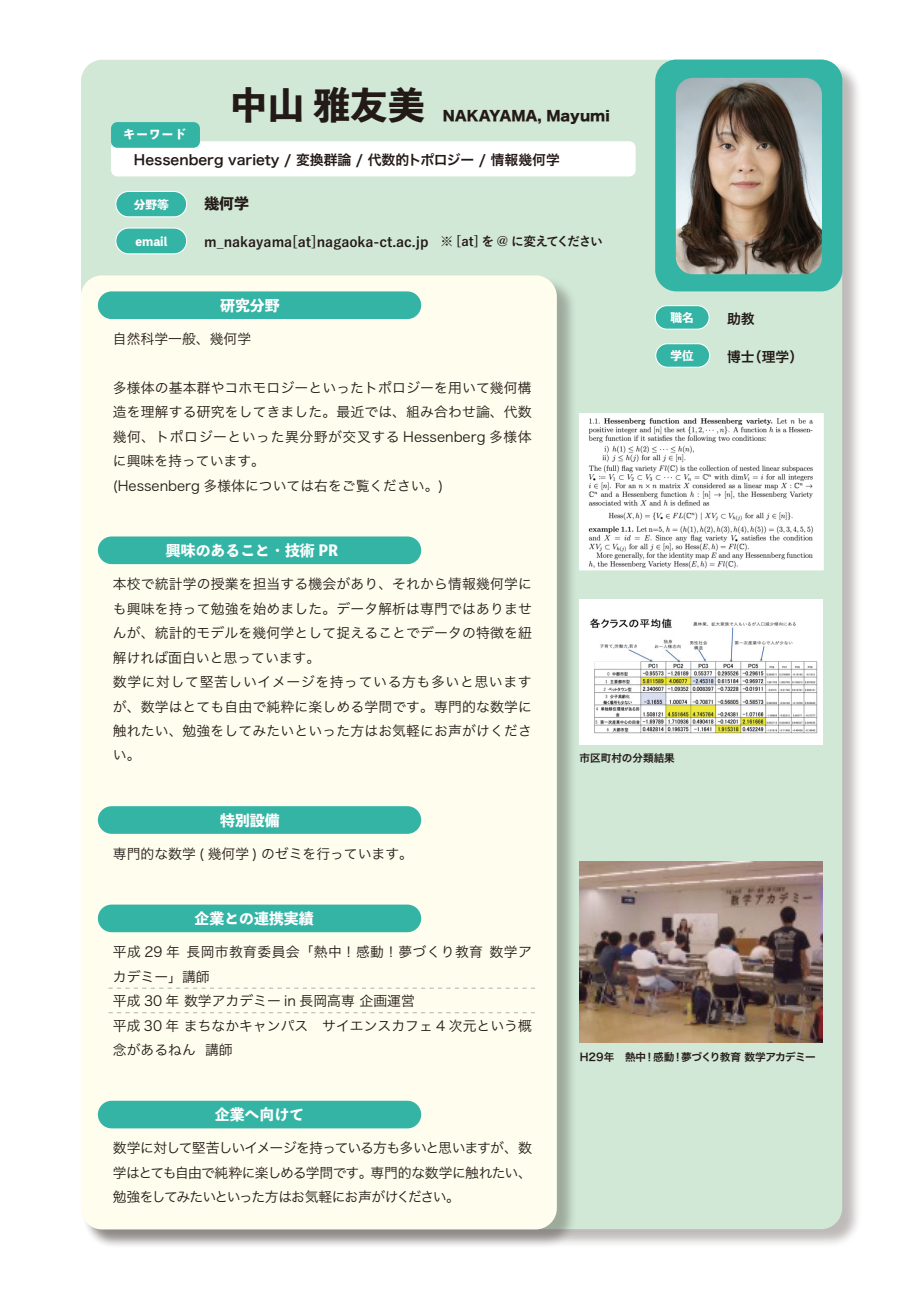
<style>
.page{position:relative;width:919px;height:1289px;background:#fff}
.page>*{position:absolute;margin:0;border:0;box-sizing:border-box;transform-origin:0 0}
.t1{font:800 37.2px "Toppan Bunkyu Midashi Gothic Std N";color:#231916}
.t2{font:800 14.85px "Toppan Bunkyu Midashi Gothic Std N";color:#fff}
.t3{font:800 14.85px "Toppan Bunkyu Midashi Gothic Std N";color:#231916}
.t4{font:13.8px/24.5px "Hira Kaku Pro W3";color:#231916;text-align:justify}
.t5{font:13.8px "Hira Kaku Pro W6";color:#231916}
.t6{font:13.8px/24.5px "Hira Kaku Pro W3";letter-spacing:.025em;color:#231916}
.t7{font:700 13.8px "Yu Go";color:#231916}
.t8{font:13.8px "Hira Kaku Std W8";color:#231916}
.t9{font:13.8px "Hira Kaku Pro N W6";color:#231916}
.t10{font:700 12.75px "Yu Go";letter-spacing:-.1em;color:#231916}
.t11{font:800 12.75px "Toppan Bunkyu Midashi Gothic Std N";color:#fff}
.t12{font:800 11.7px "Toppan Bunkyu Midashi Gothic Std N";color:#fff}
.t13{font:10.65px "Hira Kaku Pro W6";letter-spacing:-.035em;color:#231916}
.t14{font:10.65px "Hira Kaku Pro W6";letter-spacing:-.005em;color:#231916}
</style>
<div class="page">
<div style="left:83px;top:61px;width:779px;height:1187px;background:#231916;opacity:.3"></div>
<div style="left:81px;top:60px;width:761px;height:1169px;background:#d1e8d6;border-radius:21px"></div>
<div style="left:111px;top:141px;width:524px;height:35px;background:#fff;border-radius:6px"></div>
<div style="left:111px;top:122px;width:89px;height:26px;background:#34b4a5;border-radius:6px"></div>
<div style="left:116px;top:191px;width:71px;height:26px;background:#34b4a5;border-radius:13px"></div>
<div style="left:115px;top:191px;width:72px;height:26px;border:1px solid #fff;border-radius:13px"></div>
<div style="left:655px;top:306px;width:54px;height:23px;background:#34b4a5;border-radius:12px"></div>
<div style="left:654px;top:305px;width:55px;height:25px;border:1px solid #fff;border-radius:12px"></div>
<div style="left:655px;top:344px;width:54px;height:23px;background:#34b4a5;border-radius:12px"></div>
<div style="left:655px;top:343px;width:55px;height:25px;border:1px solid #fff;border-radius:12px"></div>
<div style="left:83px;top:276px;width:494px;height:972px;background:#231916;opacity:.3"></div>
<div style="left:81px;top:275px;width:476px;height:954px;background:#fffeee;border-radius:21px"></div>
<div style="left:98px;top:291px;width:323px;height:28px;background:#34b4a5;border-radius:14px"></div>
<img style="left:579px;top:413px;width:244px;height:158px">
<div style="left:98px;top:806px;width:323px;height:27px;background:#34b4a5;border-radius:14px"></div>
<div style="left:98px;top:536px;width:323px;height:28px;background:#34b4a5;border-radius:14px"></div>
<div style="left:116px;top:228px;width:71px;height:26px;background:#34b4a5;border-radius:13px"></div>
<div style="left:115px;top:227px;width:72px;height:27px;border:1px solid #fff;border-radius:13px"></div>
<svg style="left:655px;top:60px;width:187px;height:231px"></svg>
<img style="left:579px;top:861px;width:243px;height:181px">
<div style="left:98px;top:904px;width:323px;height:28px;background:#34b4a5;border-radius:14px"></div>
<svg style="left:108px;top:987px;width:427px;height:1px"></svg>
<svg style="left:108px;top:1012px;width:427px;height:1px"></svg>
<div style="left:98px;top:1100px;width:323px;height:28px;background:#34b4a5;border-radius:14px"></div>
<img style="left:579px;top:600px;width:243px;height:144px">
<p class="t11" style="left:123px;top:124px;width:65px">キーワード</p>
<p class="t1" style="left:230px;top:76px;width:196px">中山 雅友美</p>
<p class="t8" style="left:443px;top:108px;width:168px">NAKAYAMA, Mayumi</p>
<p class="t5" style="left:134px;top:147px;width:427px">Hessenberg variety / 変換群論 / 代数的トポロジー / 情報幾何学</p>
<p class="t12" style="left:134px;top:195px;width:37px">分野等</p>
<p class="t12" style="left:135px;top:232px;width:33px">email</p>
<p class="t3" style="left:204px;top:192px;width:46px">幾何学</p>
<p class="t7" style="left:204px;top:234px;width:226px">m_nakayama[at]nagaoka-ct.ac.jp</p>
<p class="t10" style="left:440px;top:234px;width:164px">※ [at] を @ に変えてください</p>
<p class="t2" style="left:220px;top:294px;width:61px">研究分野</p>
<p class="t4" style="left:113px;top:325px;width:140px">自然科学一般、幾何学</p>
<p class="t4" style="left:113px;top:374px;width:420px">多様体の基本群やコホモロジーといったトポロジーを用いて幾何構造を理解する研究をしてきました。最近では、組み合わせ論、代数幾何、トポロジーといった異分野が交叉する Hessenberg 多様体に興味を持っています。</p>
<p class="t4" style="left:113px;top:472px;width:332px">(Hessenberg 多様体については右をご覧ください。)</p>
<p class="t12" style="left:670px;top:308px;width:25px">職名</p>
<p class="t12" style="left:670px;top:346px;width:25px">学位</p>
<p class="t2" style="left:166px;top:539px;width:174px">興味のあること・技術 PR</p>
<p class="t4" style="left:113px;top:571px;width:420px">本校で統計学の授業を担当する機会があり、それから情報幾何学にも興味を持って勉強を始めました。データ解析は専門ではありませんが、統計的モデルを幾何学として捉えることでデータの特徴を紐解ければ面白いと思っています。</p>
<p class="t4" style="left:113px;top:668px;width:420px">数学に対して堅苦しいイメージを持っている方も多いと思いますが、数学はとても自由で純粋に楽しめる学問です。専門的な数学に触れたい、勉強をしてみたいといった方はお気軽にお声がけください。　</p>
<p class="t2" style="left:220px;top:808px;width:61px">特別設備</p>
<p class="t4" style="left:113px;top:840px;width:302px">専門的な数学 ( 幾何学 ) のゼミを行っています。</p>
<p class="t14" style="left:579px;top:748px;width:97px">市区町村の分類結果</p>
<p class="t9" style="left:727px;top:306px;width:29px">助教</p>
<p class="t9" style="left:727px;top:344px;width:78px">博士（理学）</p>
<p class="t2" style="left:195px;top:907px;width:121px">企業との連携実績</p>
<p class="t6" style="left:113px;top:938px;width:420px">平成 29 年 長岡市教育委員会「熱中！感動！夢づくり教育 数学アカデミー」講師</p>
<p class="t4" style="left:113px;top:987px;width:303px">平成 30 年 数学アカデミー in 長岡高専 企画運営</p>
<p class="t4" style="left:113px;top:1012px;width:420px">平成 30 年 まちなかキャンパス　サイエンスカフェ 4 次元という概念があるねん 講師</p>
<p class="t2" style="left:215px;top:1103px;width:91px">企業へ向けて</p>
<p class="t4" style="left:113px;top:1134px;width:420px">数学に対して堅苦しいイメージを持っている方も多いと思いますが、数学はとても自由で純粋に楽しめる学問です。専門的な数学に触れたい、勉強をしてみたいといった方はお気軽にお声がけください。　</p>
<p class="t13" style="left:579px;top:1046px;width:237px">H29年　熱中！感動！夢づくり教育 数学アカデミー</p>
</div>
